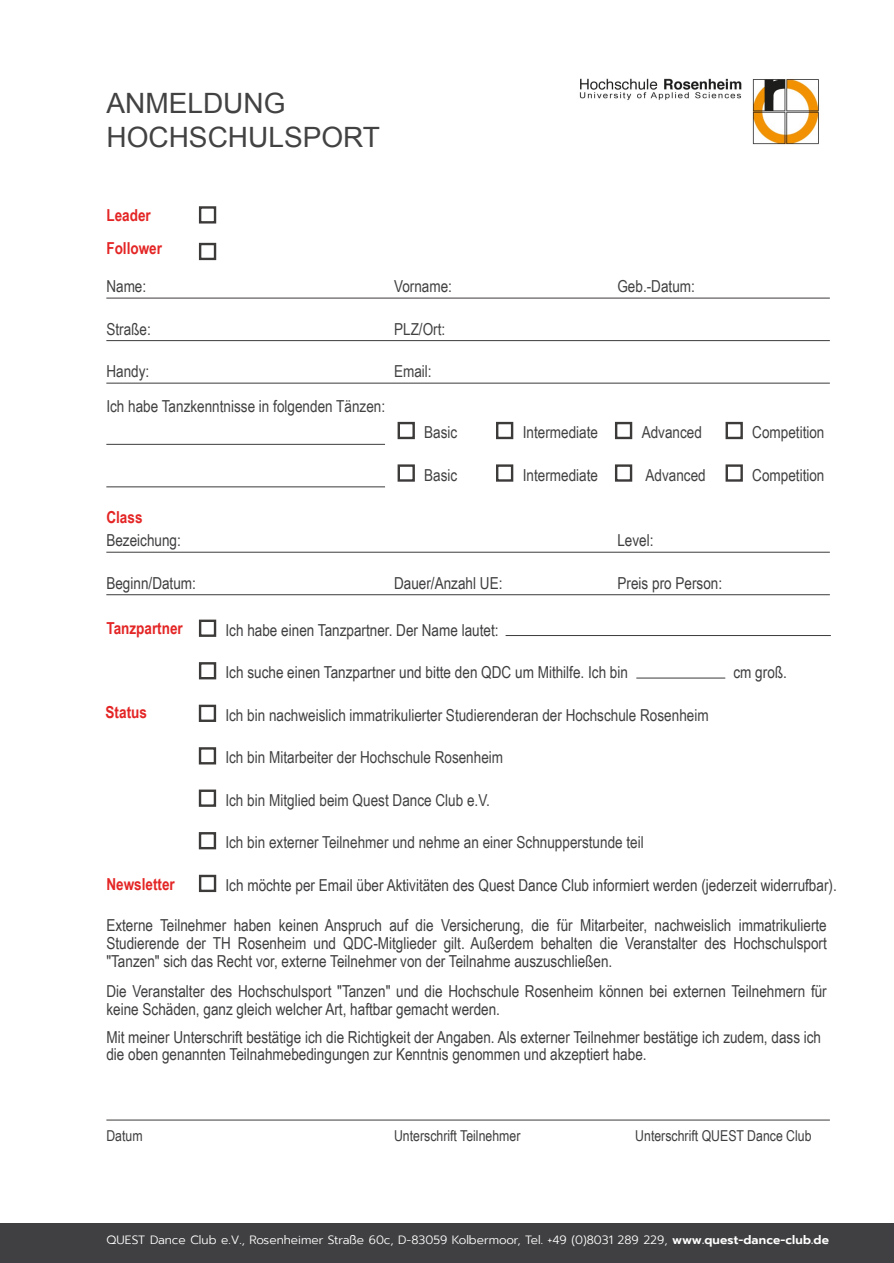
<style>
.page{position:relative;width:894px;height:1263px;background:#fff}
.page>*{position:absolute;margin:0;border:0;box-sizing:border-box;transform-origin:0 0}
.t1{font:28.05px/33.6px "Arial";color:#424243}
.t2{font:16.5px/18px "Arial Narrow";color:#3f3e40}
.t3{font:16.5px "Arial Narrow";color:#424243}
.t4{font:16.5px "Arial Narrow";color:#414142}
.t5{font:700 16.5px/33px "Arial Narrow";color:#e42525}
.t6{font:15px "Arial Narrow";color:#3f3e40}
.t7{font:300 12px "Prompt";color:#fff}
.s1{font-weight:600}
</style>
<div class="page">
<div style="left:0;top:1223px;width:893px;height:40px;background:#403f41"></div>
<div style="left:199px;top:620px;width:17px;height:17px;border:2px solid #3d3b3a"></div>
<div style="left:199px;top:662px;width:17px;height:17px;border:2px solid #3d3b3a"></div>
<div style="left:199px;top:875px;width:17px;height:17px;border:2px solid #3d3b3a"></div>
<div style="left:199px;top:206px;width:17px;height:18px;border:2px solid #3d3b3a"></div>
<div style="left:199px;top:243px;width:17px;height:17px;border:2px solid #3d3b3a"></div>
<div style="left:397px;top:422px;width:17px;height:17px;border:2px solid #3d3b3a"></div>
<div style="left:397px;top:464px;width:17px;height:18px;border:2px solid #3d3b3a"></div>
<div style="left:496px;top:422px;width:17px;height:17px;border:2px solid #3d3b3a"></div>
<div style="left:496px;top:464px;width:17px;height:18px;border:2px solid #3d3b3a"></div>
<div style="left:614px;top:422px;width:18px;height:17px;border:2px solid #3d3b3a"></div>
<div style="left:614px;top:464px;width:18px;height:18px;border:2px solid #3d3b3a"></div>
<div style="left:725px;top:422px;width:17px;height:17px;border:2px solid #3d3b3a"></div>
<div style="left:725px;top:464px;width:17px;height:18px;border:2px solid #3d3b3a"></div>
<div style="left:199px;top:705px;width:17px;height:17px;border:2px solid #3d3b3a"></div>
<div style="left:199px;top:747px;width:17px;height:17px;border:2px solid #3d3b3a"></div>
<div style="left:199px;top:789px;width:17px;height:18px;border:2px solid #3d3b3a"></div>
<div style="left:199px;top:832px;width:17px;height:17px;border:2px solid #3d3b3a"></div>
<img style="left:579px;top:78px;width:240px;height:67px">
<hr style="left:106px;top:298px;width:723px;height:1px;background:#3d3b3a">
<hr style="left:106px;top:340px;width:723px;height:1px;background:#3d3b3a">
<hr style="left:106px;top:552px;width:723px;height:1px;background:#3d3b3a">
<hr style="left:106px;top:594px;width:723px;height:1px;background:#3d3b3a">
<hr style="left:106px;top:444px;width:279px;height:1px;background:#3d3b3a">
<hr style="left:106px;top:486px;width:279px;height:1px;background:#3d3b3a">
<hr style="left:106px;top:383px;width:723px;height:1px;background:#3d3b3a">
<hr style="left:636px;top:678px;width:89px;height:1px;background:#3d3b3a">
<hr style="left:505px;top:635px;width:325px;height:1px;background:#3d3b3a">
<hr style="left:106px;top:1120px;width:723px;height:1px;background:#3d3b3a">
<h1 class="t1" style="left:106px;top:89px;width:275px">ANMELDUNG<br>HOCHSCHULSPORT</h1>
<p class="t5" style="left:106px;top:200px;width:57px">Leader<br>Follower</p>
<p class="t4" style="left:106px;top:280px;width:41px">Name:</p>
<p class="t4" style="left:394px;top:280px;width:59px">Vorname:</p>
<p class="t4" style="left:617px;top:280px;width:79px">Geb.-Datum:</p>
<p class="t4" style="left:106px;top:323px;width:46px">Straße:</p>
<p class="t4" style="left:394px;top:323px;width:53px">PLZ/Ort:</p>
<p class="t4" style="left:106px;top:365px;width:44px">Handy:</p>
<p class="t4" style="left:394px;top:365px;width:39px">Email:</p>
<p class="t4" style="left:106px;top:400px;width:280px">Ich habe Tanzkenntnisse in folgenden Tänzen:</p>
<p class="t5" style="left:106px;top:502px;width:38px">Class</p>
<p class="t4" style="left:752px;top:426px;width:74px">Competition</p>
<p class="t4" style="left:424px;top:426px;width:35px">Basic</p>
<p class="t4" style="left:522px;top:426px;width:77px">Intermediate</p>
<p class="t4" style="left:641px;top:426px;width:62px">Advanced</p>
<p class="t4" style="left:522px;top:469px;width:77px">Intermediate</p>
<p class="t4" style="left:645px;top:469px;width:62px">Advanced</p>
<p class="t4" style="left:424px;top:469px;width:35px">Basic</p>
<p class="t4" style="left:752px;top:469px;width:74px">Competition</p>
<p class="t2" style="left:106px;top:533px;width:76px">Bezeichung:</p>
<p class="t2" style="left:617px;top:533px;width:38px">Level:</p>
<p class="t2" style="left:106px;top:576px;width:91px">Beginn/Datum:</p>
<p class="t2" style="left:394px;top:576px;width:110px">Dauer/Anzahl UE:</p>
<p class="t2" style="left:617px;top:576px;width:106px">Preis pro Person:</p>
<p class="t5" style="left:106px;top:614px;width:78px">Tanzpartner</p>
<p class="t2" style="left:225px;top:622px;width:274px">Ich habe einen Tanzpartner. Der Name lautet:</p>
<p class="t2" style="left:225px;top:665px;width:404px">Ich suche einen Tanzpartner und bitte den QDC um Mithilfe. Ich bin</p>
<p class="t2" style="left:733px;top:665px;width:55px">cm groß.</p>
<p class="t5" style="left:106px;top:697px;width:43px">Status</p>
<p class="t5" style="left:106px;top:869px;width:70px">Newsletter</p>
<p class="t3" style="left:225px;top:709px;width:484px">Ich bin nachweislich immatrikulierter Studierenderan der Hochschule Rosenheim</p>
<p class="t3" style="left:225px;top:751px;width:279px">Ich bin Mitarbeiter der Hochschule Rosenheim</p>
<p class="t3" style="left:225px;top:794px;width:266px">Ich bin Mitglied beim Quest Dance Club e.V.</p>
<p class="t3" style="left:225px;top:836px;width:420px">Ich bin externer Teilnehmer und nehme an einer Schnupperstunde teil</p>
<p class="t2" style="left:225px;top:878px;width:612px">Ich möchte per Email über Aktivitäten des Quest Dance Club informiert werden (jederzeit widerrufbar).</p>
<p class="t2" style="left:106px;top:918px;width:721px;text-align:justify">Externe Teilnehmer haben keinen Anspruch auf die Versicherung, die für Mitarbeiter, nachweislich immatrikulierte Studierende der TH Rosenheim und QDC-Mitglieder gilt. Außerdem behalten die Veranstalter des Hochschulsport "Tanzen" sich das Recht vor, externe Teilnehmer von der Teilnahme auszuschließen.</p>
<p class="t2" style="left:106px;top:984px;width:721px">Die Veranstalter des Hochschulsport "Tanzen" und die Hochschule Rosenheim können bei externen Teilnehmern für keine Schäden, ganz gleich welcher Art, haftbar gemacht werden.</p>
<p class="t2" style="left:106px;top:1030px;width:716px;line-height:16.5px">Mit meiner Unterschrift bestätige ich die Richtigkeit der Angaben. Als externer Teilnehmer bestätige ich zudem, dass ich die oben genannten Teilnahmebedingungen zur Kenntnis genommen und akzeptiert habe.</p>
<p class="t6" style="left:106px;top:1130px;width:38px">Datum</p>
<p class="t6" style="left:394px;top:1130px;width:128px">Unterschrift Teilnehmer</p>
<p class="t6" style="left:635px;top:1130px;width:178px">Unterschrift QUEST Dance Club</p>
<p class="t7" style="left:106px;top:1235px;width:723px">QUEST Dance Club e.V., Rosenheimer Straße 60c, D-83059 Kolbermoor, Tel. +49 (0)8031 289 229, <span class="s1">www.quest-dance-club.de</span></p>
</div>
